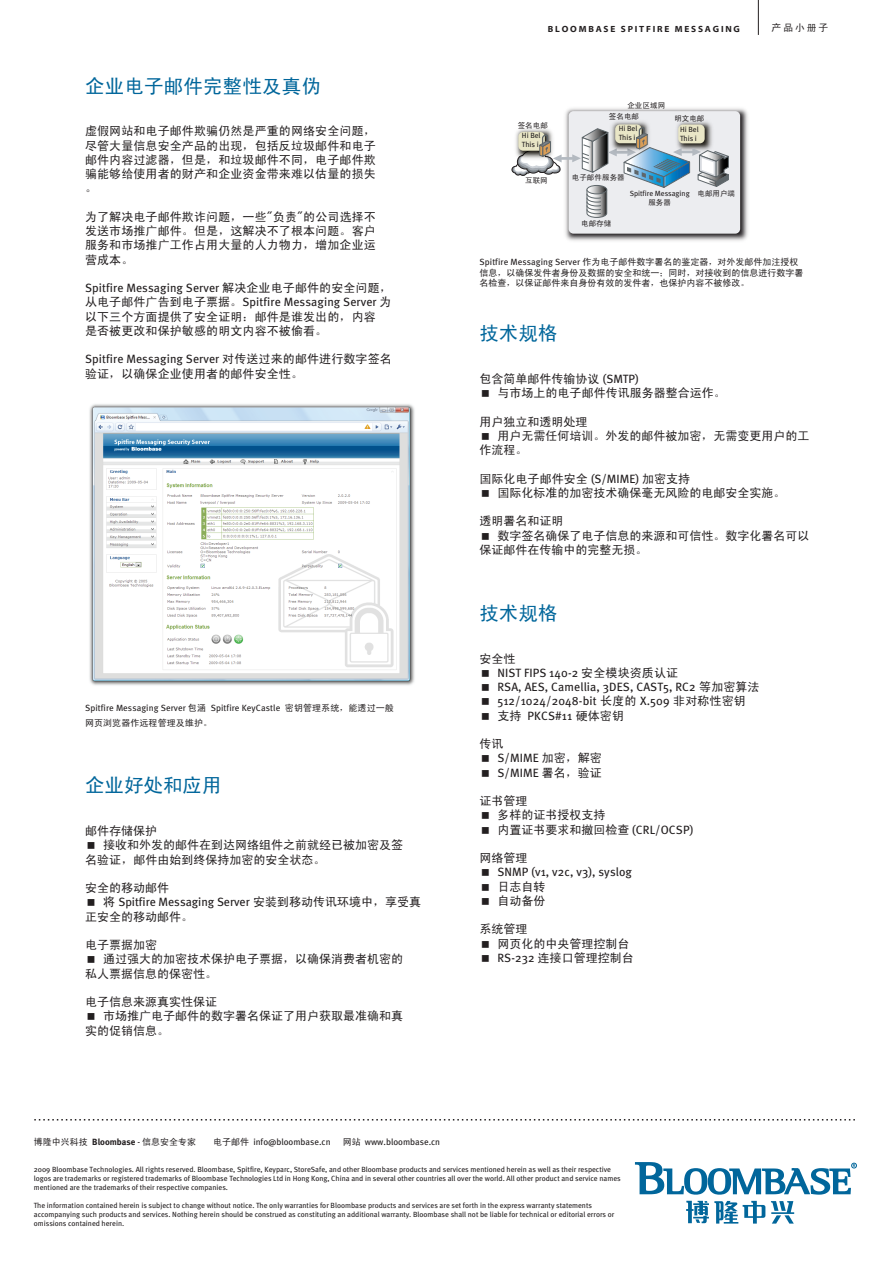
<style>
.page{position:relative;width:893px;height:1263px;background:#fff}
.page>*{position:absolute;margin:0;border:0;box-sizing:border-box;transform-origin:0 0}
.t1{font:19.5px "Sim Hei";color:#01669b}
.t2{font:12px/14.2px "Sim Hei";color:#231f20}
.t3{font:12px/14.2px "Meta";letter-spacing:.01em;color:#231f20}
.t4{font:9.75px "Sim Hei";letter-spacing:.2em;color:#231f20}
.t5{font:9px/10.5px "Sim Hei";color:#231f20}
.t6{font:9px "Meta";letter-spacing:.01em;color:#231f20}
.t7{font:700 9px "Myriad Web Pro";letter-spacing:.2em;color:#231f20}
.t8{font:7.5px/9px "Meta";color:#231f20}
.t9{font:7.5px "Sim Hei";letter-spacing:.01em;color:#231f20}
.s1{font-family:"Sim Hei"}
.s2{font-family:"Meta"}
.s3{font-family:"Meta";font-weight:700}
</style>
<div class="page">
<svg style="left:34px;top:1119px;width:821px;height:1px"></svg>
<svg style="left:634px;top:1162px;width:223px;height:61px"></svg>
<img style="left:89px;top:404px;width:326px;height:282px">
<hr style="left:758px;top:0;width:1px;height:35px;background:#231f20">
<img style="left:565px;top:108px;width:183px;height:133px">
<div style="left:569px;top:111px;width:171px;height:123px;background:#ecedf0;border-radius:5px"></div>
<img style="left:612px;top:121px;width:37px;height:5px">
<svg style="left:615px;top:124px;width:27px;height:19px"></svg>
<img style="left:677px;top:121px;width:35px;height:5px">
<div style="left:678px;top:125px;width:27px;height:18px;background:#e9e6c6;border-radius:5px"></div>
<svg style="left:512px;top:126px;width:217px;height:92px"></svg>
<h1 class="t1" style="left:85px;top:76px;width:238px">企业电子邮件完整性及真伪</h1>
<h2 class="t2" style="left:85px;top:124px;width:292px;text-align:justify">虚假网站和电子邮件欺骗仍然是严重的网络安全问题，尽管大量信息安全产品的出现，包括反垃圾邮件和电子邮件内容过滤器，但是，和垃圾邮件不同，电子邮件欺骗能够给使用者的财产和企业资金带来难以估量的损失。</h2>
<h2 class="t2" style="left:85px;top:209px;width:292px;text-align:justify">为了解决电子邮件欺诈问题，一些"负责"的公司选择不发送市场推广邮件。但是，这解决不了根本问题。客户服务和市场推广工作占用大量的人力物力，增加企业运营成本。</h2>
<h2 class="t3" style="left:85px;top:281px;width:308px">Spitfire Messaging Server <span class="s1">解决企业电子邮件的安全问题，从电子邮件广告到电子票据。</span>Spitfire Messaging Server <span class="s1">为</span></h2>
<h2 class="t2" style="left:85px;top:309px;width:292px">以下三个方面提供了安全证明：邮件是谁发出的，内容是否被更改和保护敏感的明文内容不被偷看。</h2>
<h2 class="t3" style="left:85px;top:352px;width:308px">Spitfire Messaging Server <span class="s1">对传送过来的邮件进行数字签名</span></h2>
<h2 class="t2" style="left:85px;top:366px;width:220px">验证，以确保企业使用者的邮件安全性。</h2>
<p class="t6" style="left:85px;top:703px;width:310px">Spitfire Messaging Server <span class="s1">包涵</span> Spitfire KeyCastle <span class="s1">密钥管理系统，能透过一般</span></p>
<p class="t5" style="left:85px;top:717px;width:129px">网页浏览器作远程管理及维护。</p>
<h1 class="t1" style="left:85px;top:776px;width:138px">企业好处和应用</h1>
<h2 class="t2" style="left:85px;top:824px;width:73px">邮件存储保护</h2>
<h2 class="t2" style="left:103px;top:838px;width:301px">接收和外发的邮件在到达网络组件之前就经已被加密及签</h2>
<h2 class="t2" style="left:85px;top:852px;width:242px">名验证，邮件由始到终保持加密的安全状态。</h2>
<h2 class="t2" style="left:85px;top:881px;width:85px">安全的移动邮件</h2>
<h2 class="t3" style="left:103px;top:895px;width:320px"><span class="s1">将</span> Spitfire Messaging Server <span class="s1">安装到移动传讯环境中，享受真</span></h2>
<h2 class="t2" style="left:85px;top:909px;width:109px">正安全的移动邮件。</h2>
<h2 class="t2" style="left:85px;top:938px;width:73px">电子票据加密</h2>
<h2 class="t2" style="left:103px;top:952px;width:301px">通过强大的加密技术保护电子票据，以确保消费者机密的</h2>
<h2 class="t2" style="left:85px;top:966px;width:133px">私人票据信息的保密性。</h2>
<h2 class="t2" style="left:85px;top:995px;width:133px">电子信息来源真实性保证</h2>
<h2 class="t2" style="left:103px;top:1009px;width:302px">市场推广电子邮件的数字署名保证了用户获取最准确和真</h2>
<h2 class="t2" style="left:85px;top:1023px;width:85px">实的促销信息。</h2>
<p class="t7" style="left:548px;top:24px;width:194px">BLOOMBASE SPITFIRE MESSAGING</p>
<h3 class="t4" style="left:772px;top:23px;width:58px">产品小册子</h3>
<p class="t9" style="left:518px;top:122px;width:32px">签名电邮</p>
<p class="t8" style="left:522px;top:131px;width:20px">Hi Bel<br>This i</p>
<p class="t9" style="left:525px;top:177px;width:24px">互联网</p>
<p class="t9" style="left:627px;top:101px;width:39px">企业区域网</p>
<p class="t9" style="left:609px;top:113px;width:32px">签名电邮</p>
<p class="t9" style="left:674px;top:115px;width:31px">明文电邮</p>
<p class="t8" style="left:619px;top:124px;width:20px">Hi Bel<br>This i</p>
<p class="t8" style="left:680px;top:124px;width:20px">Hi Bel<br>This i</p>
<p class="t9" style="left:572px;top:173px;width:54px">电子邮件服务器</p>
<p class="t9" style="left:581px;top:219px;width:31px">电邮存储</p>
<p class="t8" style="left:630px;top:188px;width:61px">Spitfire Messaging</p>
<p class="t9" style="left:648px;top:198px;width:24px">服务器</p>
<p class="t9" style="left:698px;top:190px;width:39px">电邮用户端</p>
<p class="t5" style="left:479px;top:257px;width:325px"><span class="s2">Spitfire Messaging Server</span> 作为电子邮件数字署名的鉴定器，对外发邮件加注授权信息，以确保发件者身份及数据的安全和统一；同时，对接收到的信息进行数字署名检查，以保证邮件来自身份有效的发件者，也保护内容不被修改。</p>
<h1 class="t1" style="left:479px;top:323px;width:79px">技术规格</h1>
<h2 class="t2" style="left:497px;top:371px;width:230px;text-indent:-18px">包含简单邮件传输协议 <span class="s2">(SMTP)<br></span>与市场上的电子邮件传讯服务器整合运作。</h2>
<h2 class="t2" style="left:479px;top:414px;width:109px">用户独立和透明处理</h2>
<h2 class="t2" style="left:497px;top:428px;width:313px">用户无需任何培训。外发的邮件被加密，无需变更用户的工</h2>
<h2 class="t2" style="left:479px;top:443px;width:49px">作流程。</h2>
<h2 class="t2" style="left:497px;top:471px;width:290px;text-indent:-18px">国际化电子邮件安全 <span class="s2">(S/MIME)</span> 加密支持<br>国际化标准的加密技术确保毫无风险的电邮安全实施。</h2>
<h2 class="t2" style="left:479px;top:514px;width:85px">透明署名和证明</h2>
<h2 class="t2" style="left:497px;top:528px;width:313px">数字签名确保了电子信息的来源和可信性。数字化署名可以</h2>
<h2 class="t2" style="left:479px;top:542px;width:169px">保证邮件在传输中的完整无损。</h2>
<h1 class="t1" style="left:479px;top:603px;width:79px">技术规格</h1>
<h2 class="t2" style="left:479px;top:651px;width:37px">安全性</h2>
<h2 class="t3" style="left:497px;top:665px;width:263px">NIST FIPS 140-2 <span class="s1">安全模块资质认证<br></span>RSA, AES, Camellia, 3DES, CAST5, RC2 <span class="s1">等加密算法<br></span>512/1024/2048-bit <span class="s1">长度的</span> X.509 <span class="s1">非对称性密钥支持</span> PKCS#11 <span class="s1">硬体密钥</span></h2>
<h2 class="t2" style="left:479px;top:737px;width:25px">传讯</h2>
<h2 class="t3" style="left:497px;top:751px;width:106px">S/MIME <span class="s1">加密，解密<br></span>S/MIME <span class="s1">署名，验证</span></h2>
<h2 class="t2" style="left:497px;top:794px;width:197px;text-indent:-18px">证书管理<br>多样的证书授权支持<br>内置证书要求和撤回检查 <span class="s2">(CRL/OCSP)</span></h2>
<h2 class="t2" style="left:479px;top:851px;width:49px">网络管理</h2>
<h2 class="t3" style="left:497px;top:865px;width:136px">SNMP (v1, v2c, v3), syslog</h2>
<h2 class="t2" style="left:497px;top:879px;width:49px">日志自转自动备份</h2>
<h2 class="t2" style="left:497px;top:922px;width:138px;text-indent:-18px">系统管理<br>网页化的中央管理控制台<br><span class="s2">RS-232</span> 连接口管理控制台</h2>
<p class="t5" style="left:34px;top:1137px;width:164px">博隆中兴科技 <span class="s3">Bloombase</span> <span class="s2">-</span> 信息安全专家</p>
<p class="t6" style="left:213px;top:1137px;width:119px"><span class="s1">电子邮件</span> info@bloombase.cn</p>
<p class="t6" style="left:343px;top:1137px;width:99px"><span class="s1">网站</span> www.bloombase.cn</p>
<p class="t8" style="left:34px;top:1165px;width:588px">2009 Bloombase Technologies. All rights reserved. Bloombase, Spitfire, Keyparc, StoreSafe, and other Bloombase products and services mentioned herein as well as their respective logos are trademarks or registered trademarks of Bloombase Technologies Ltd in Hong Kong, China and in several other countries all over the world. All other product and service names mentioned are the trademarks of their respective companies.</p>
<p class="t8" style="left:34px;top:1201px;width:582px">The information contained herein is subject to change without notice. The only warranties for Bloombase products and services are set forth in the express warranty statements accompanying such products and services. Nothing herein should be construed as constituting an additional warranty. Bloombase shall not be liable for technical or editorial errors or omissions contained herein.</p>
</div>
